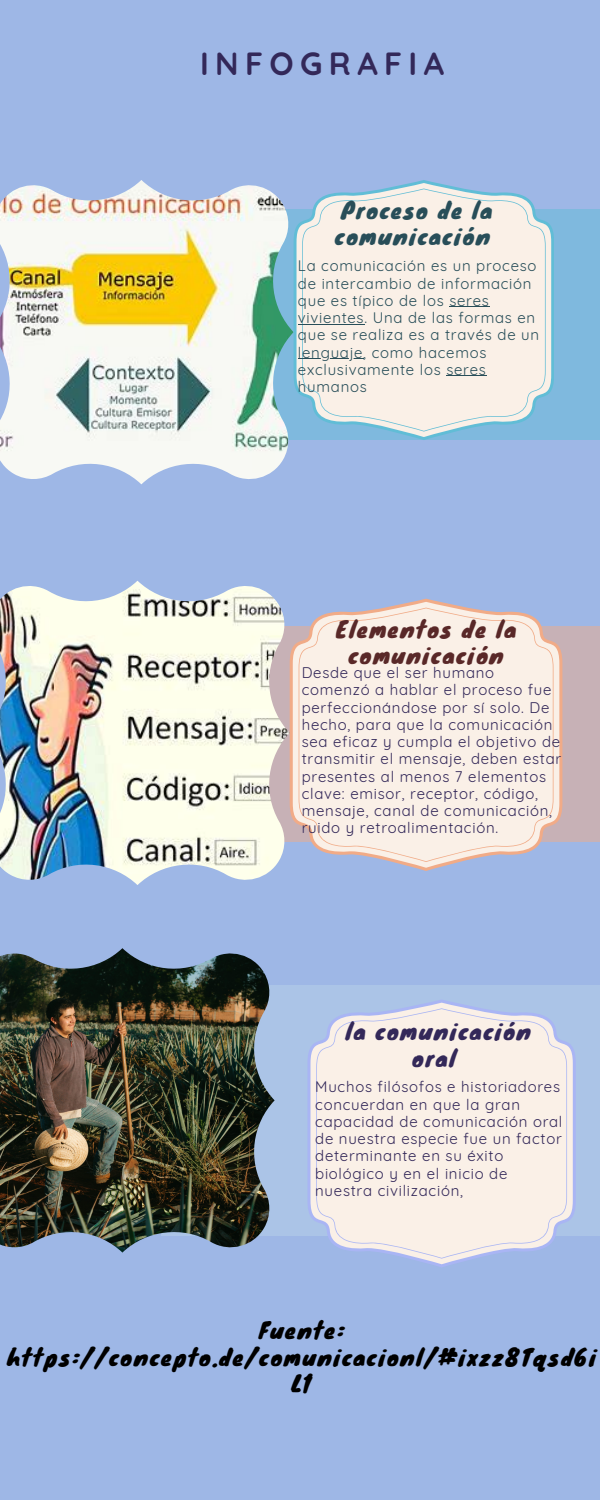
<style>
.page{position:relative;width:600px;height:1500px;background:#9eb7e6}
.page>*{position:absolute;margin:0;border:0;box-sizing:border-box;transform-origin:0 0}
.t1{font:700 32px "Quicksand";letter-spacing:.2em;color:#332859}
.t2{font:22px/26.2px "Knewave";letter-spacing:.075em;color:#000;text-align:center}
.t3{font:22px/26.2px "Knewave";letter-spacing:.075em;color:#592828;text-align:center}
.t4{font:22px/26.2px "Knewave";letter-spacing:.075em;color:#284e59}
.t5{font:22px/26.2px "Knewave";letter-spacing:.075em;color:#332859;text-align:center}
.t6{font:15px/17.2px "Quicksand";letter-spacing:.05em;color:#332859}
.t7{font:15px/17.2px "Quicksand";letter-spacing:.05em;color:#284e59}
</style>
<div class="page">
<div style="left:161px;top:210px;width:439px;height:230px;background:#7fb9de"></div>
<img style="left:0;top:180px;width:294px;height:304px">
<div style="left:161px;top:985px;width:439px;height:251px;background:#abc4e7"></div>
<img style="left:0;top:948px;width:275px;height:305px">
<div style="left:205px;top:626px;width:395px;height:215px;background:#c7b1b6"></div>
<img style="left:0;top:581px;width:290px;height:304px">
<svg style="left:294px;top:180px;width:260px;height:260px;background:#e4e6e5"></svg>
<svg style="left:290px;top:599px;width:272px;height:272px;background:#efe5e1"></svg>
<svg style="left:308px;top:1000px;width:268px;height:267px;fill:#faf0e7"></svg>
<hr style="left:449px;top:307px;width:41px;height:1px;background:#284e59">
<hr style="left:298px;top:324px;width:66px;height:1px;background:#284e59">
<hr style="left:298px;top:358px;width:65px;height:1px;background:#284e59">
<hr style="left:446px;top:376px;width:41px;height:1px;background:#284e59">
<p class="t1" style="left:200px;top:43px;width:246px">INFOGRAFIA</p>
<h2 class="t4" style="left:335px;top:196px;width:159px">Proceso de la comunicación</h2>
<p class="t7" style="left:298px;top:257px;width:243px">La comunicación es un proceso de intercambio de información que es típico de los seres vivientes. Una de las formas en que se realiza es a través de un</p>
<p class="t7" style="left:298px;top:343px;width:190px;text-align:justify">lenguaje, como hacemos exclusivamente los seres humanos</p>
<p class="t3" style="left:336px;top:615px;width:182px">Elementos de la comunicación</p>
<p class="t6" style="left:302px;top:664px;width:261px">Desde que el ser humano comenzó a hablar el proceso fue perfeccionándose por sí solo. De hecho, para que la comunicación sea eficaz y cumpla el objetivo de transmitir el mensaje, deben estar presentes al menos 7 elementos clave: emisor, receptor, código, mensaje, canal de comunicación, ruido y retroalimentación.</p>
<h2 class="t5" style="left:346px;top:1018px;width:187px">la comunicación oral</h2>
<p class="t6" style="left:315px;top:1078px;width:249px">Muchos filósofos e historiadores concuerdan en que la gran capacidad de comunicación oral de nuestra especie fue un factor determinante en su éxito biológico y en el inicio de nuestra civilización,</p>
<h2 class="t2" style="left:7px;top:1317px;width:590px">Fuente: https://concepto.de/comunicacionl/#ixzz8Tqsd6i<br>L1</h2>
</div>
